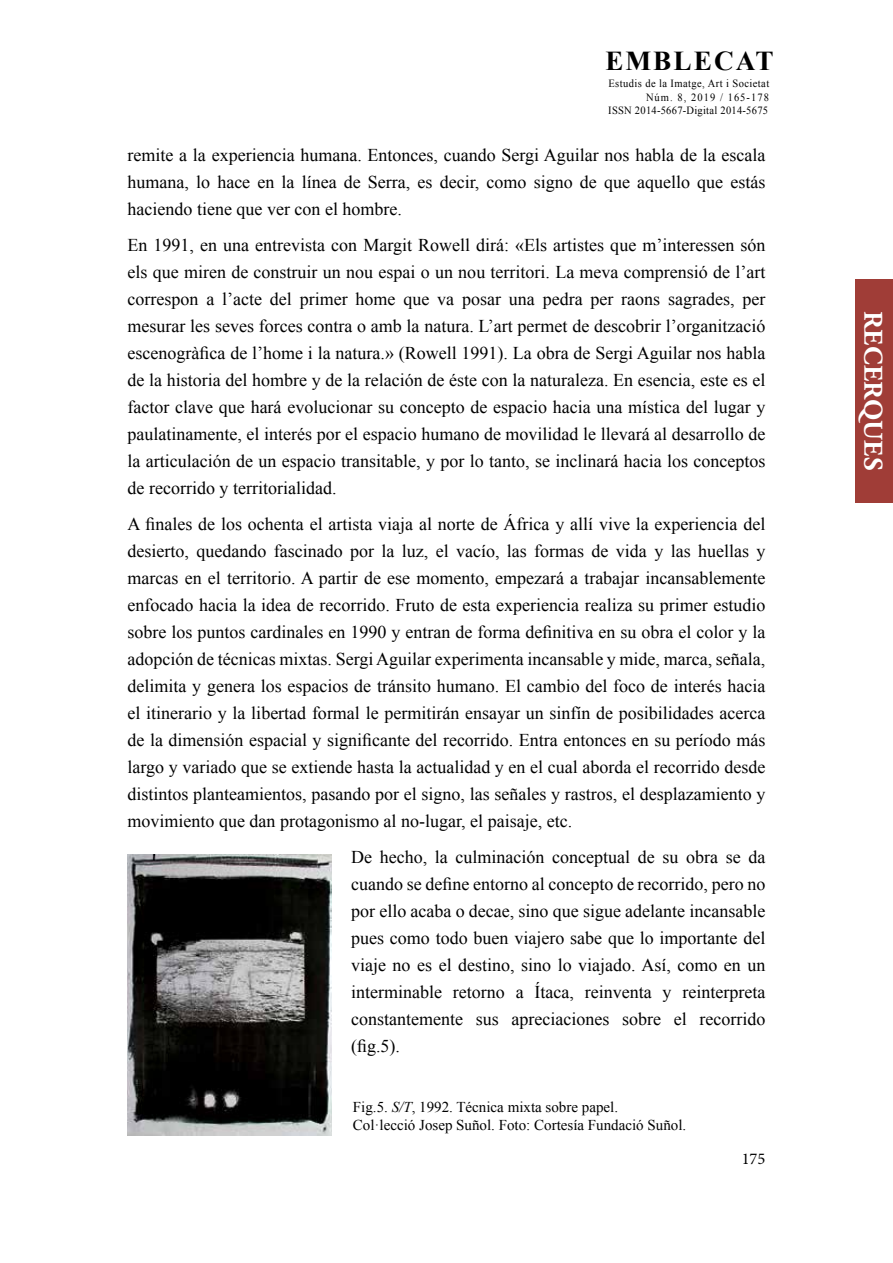
<style>
.page{position:relative;width:893px;height:1263px;background:#fff}
.page>*{position:absolute;margin:0;border:0;box-sizing:border-box;transform-origin:0 0}
.t1{font:700 27.3px "Times New Roman";letter-spacing:.075em;color:#000}
.t2{font:700 27px "Adobe Garamond Pro";letter-spacing:.015em;color:#fff}
.t3{font:18px/27px "Times New Roman";color:#000;text-align:justify}
.t4{font:16.5px "Minion Pro";color:#000}
.t5{font:15px/18px "Times New Roman";color:#000}
.t6{font:10.95px/13.5px "Times New Roman";letter-spacing:.04em;color:#000;text-align:right;scale:.95 1}
.s1{font-style:italic}
</style>
<div class="page">
<div style="left:855px;top:279px;width:38px;height:223px;background:#a03d37"></div>
<img style="left:128px;top:855px;width:204px;height:280px">
<h1 class="t1" style="left:605px;top:42px;width:170px">EMBLECAT</h1>
<p class="t6" style="left:608px;top:77px;width:171px">Estudis de la Imatge, Art i Societat<br>Núm. 8, 2019 / 165-178<br>ISSN 2014-5667-Digital 2014-5675</p>
<p class="t3" style="left:128px;top:141px;width:639px">remite a la experiencia humana. Entonces, cuando Sergi Aguilar nos habla de la escala humana, lo hace en la línea de Serra, es decir, como signo de que aquello que estás haciendo tiene que ver con el hombre.</p>
<p class="t3" style="left:128px;top:231px;width:639px">En 1991, en una entrevista con Margit Rowell dirá: «Els artistes que m’interessen són els que miren de construir un nou espai o un nou territori. La meva comprensió de l’art correspon a l’acte del primer home que va posar una pedra per raons sagrades, per mesurar les seves forces contra o amb la natura. L’art permet de descobrir l’organització escenogràfica de l’home i la natura.» (Rowell 1991). La obra de Sergi Aguilar nos habla de la historia del hombre y de la relación de éste con la naturaleza. En esencia, este es el factor clave que hará evolucionar su concepto de espacio hacia una mística del lugar y paulatinamente, el interés por el espacio humano de movilidad le llevará al desarrollo de la articulación de un espacio transitable, y por lo tanto, se inclinará hacia los conceptos de recorrido y territorialidad.</p>
<p class="t3" style="left:128px;top:510px;width:639px">A finales de los ochenta el artista viaja al norte de África y allí vive la experiencia del desierto, quedando fascinado por la luz, el vacío, las formas de vida y las huellas y marcas en el territorio. A partir de ese momento, empezará a trabajar incansablemente enfocado hacia la idea de recorrido. Fruto de esta experiencia realiza su primer estudio sobre los puntos cardinales en 1990 y entran de forma definitiva en su obra el color y la adopción de técnicas mixtas. Sergi Aguilar experimenta incansable y mide, marca, señala, delimita y genera los espacios de tránsito humano. El cambio del foco de interés hacia el itinerario y la libertad formal le permitirán ensayar un sinfín de posibilidades acerca de la dimensión espacial y significante del recorrido. Entra entonces en su período más largo y variado que se extiende hasta la actualidad y en el cual aborda el recorrido desde distintos planteamientos, pasando por el signo, las señales y rastros, el desplazamiento y movimiento que dan protagonismo al no-lugar, el paisaje, etc.</p>
<p class="t3" style="left:351px;top:843px;width:416px">De hecho, la culminación conceptual de su obra se da cuando se define entorno al concepto de recorrido, pero no por ello acaba o decae, sino que sigue adelante incansable pues como todo buen viajero sabe que lo importante del viaje no es el destino, sino lo viajado. Así, como en un interminable retorno a Ítaca, reinventa y reinterpreta constantemente sus apreciaciones sobre el recorrido (fig.5).</p>
<p class="t5" style="left:353px;top:1097px;width:335px">Fig.5. <span class="s1">S/T</span>, 1992. Técnica mixta sobre papel.<br>Col·lecció Josep Suñol. Foto: Cortesía Fundació Suñol.</p>
<p class="t4" style="left:742px;top:1148px;width:25px">175</p>
<h2 class="t2" style="left:889px;top:311px;width:161px;rotate:90deg">RECERQUES</h2>
</div>
